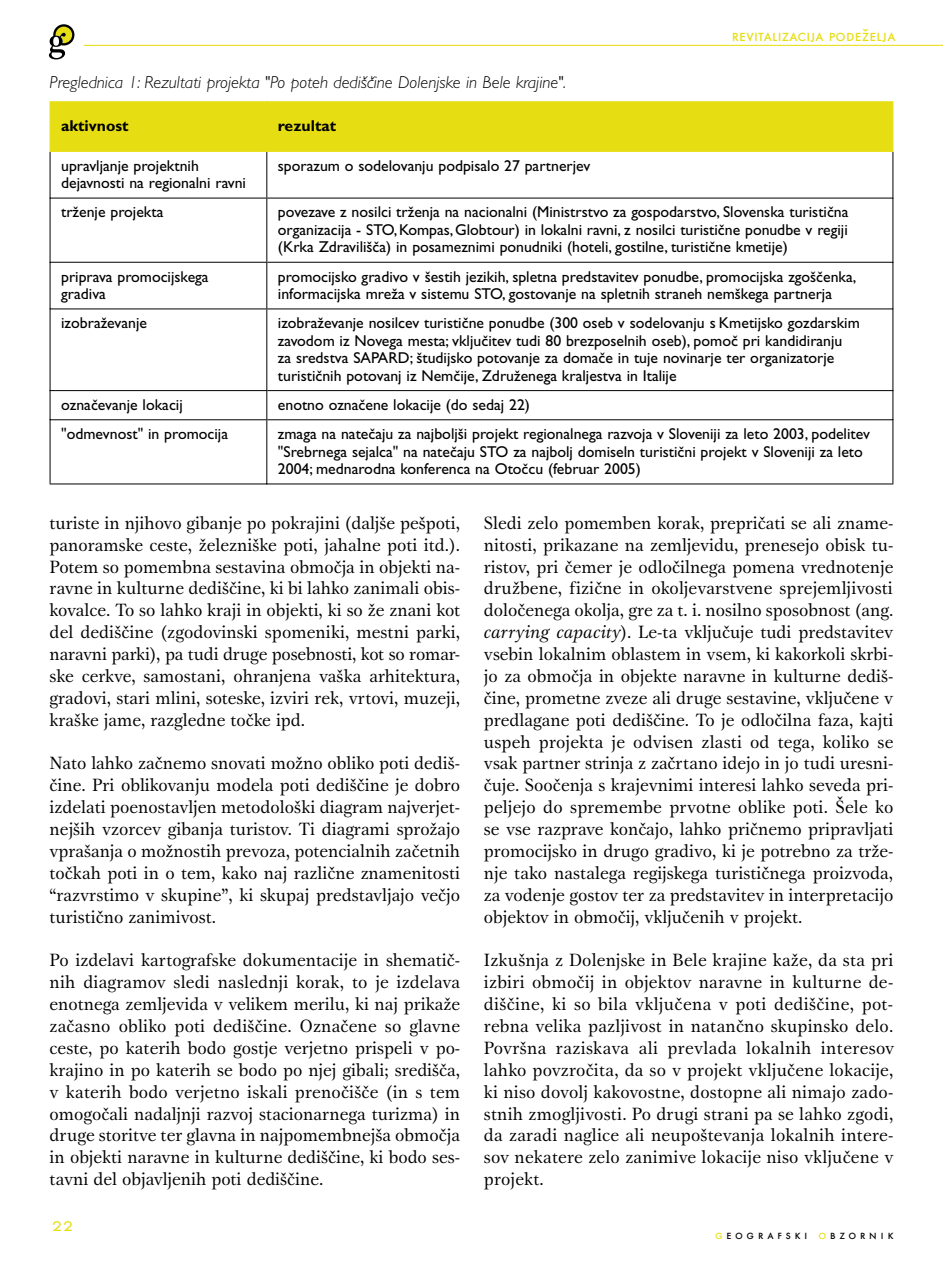
<style>
.page{position:relative;width:943px;height:1270px;background:#fff}
.page>*{position:absolute;margin:0;border:0;box-sizing:border-box;transform-origin:0 0}
.t1{font:19.25px "Futura SCTEE";color:#e6de13}
.body_text{font:18.38px/21.9px "Gamma Itc TEE";color:#000;text-align:justify}
.clanek{font:18.38px "Futura SCTEE";color:#e6de13}
.fotka{font:italic 300 17.5px "SLO Gill Sans";color:#000}
.tabela{font:15.75px/17.5px "SLO Gill Sans";color:#000}
.tabela-2{font:700 15.75px "SLO Gill Sans";color:#000}
.t2{font:14px "Futura SCTEE";letter-spacing:.25em;color:#000}
.s1{font-style:italic}
.s2{color:#e6de13}
</style>
<div class="page">
<hr style="left:84px;top:45px;width:859px;height:1px;background:#e6de13">
<svg style="left:49px;top:24px;width:25px;height:35px"></svg>
<hr style="left:50px;top:152px;width:1px;height:46px;background:#000">
<hr style="left:266px;top:152px;width:1px;height:46px;background:#000">
<hr style="left:892px;top:152px;width:1px;height:46px;background:#000">
<hr style="left:50px;top:199px;width:1px;height:63px;background:#000">
<hr style="left:50px;top:198px;width:217px;height:1px;background:#000">
<hr style="left:266px;top:199px;width:1px;height:63px;background:#000">
<hr style="left:267px;top:198px;width:626px;height:1px;background:#000">
<hr style="left:892px;top:199px;width:1px;height:63px;background:#000">
<hr style="left:50px;top:263px;width:1px;height:45px;background:#000">
<hr style="left:50px;top:262px;width:217px;height:1px;background:#000">
<hr style="left:266px;top:263px;width:1px;height:45px;background:#000">
<hr style="left:267px;top:262px;width:626px;height:1px;background:#000">
<hr style="left:892px;top:263px;width:1px;height:45px;background:#000">
<hr style="left:50px;top:309px;width:1px;height:81px;background:#000">
<hr style="left:50px;top:308px;width:217px;height:1px;background:#000">
<hr style="left:266px;top:309px;width:1px;height:81px;background:#000">
<hr style="left:267px;top:308px;width:626px;height:1px;background:#000">
<hr style="left:892px;top:309px;width:1px;height:81px;background:#000">
<hr style="left:50px;top:390px;width:217px;height:1px;background:#000">
<svg style="left:266px;top:391px;width:1px;height:28px"></svg>
<hr style="left:267px;top:390px;width:626px;height:1px;background:#000">
<hr style="left:50px;top:420px;width:1px;height:63px;background:#000">
<hr style="left:50px;top:419px;width:217px;height:1px;background:#000">
<svg style="left:50px;top:391px;width:1px;height:28px"></svg>
<hr style="left:50px;top:483px;width:216px;height:1px;background:#000">
<hr style="left:266px;top:420px;width:1px;height:64px;background:#000">
<hr style="left:267px;top:419px;width:626px;height:1px;background:#000">
<svg style="left:892px;top:391px;width:1px;height:28px"></svg>
<hr style="left:892px;top:420px;width:1px;height:63px;background:#000">
<hr style="left:267px;top:483px;width:626px;height:1px;background:#000">
<hr style="left:267px;top:101px;width:626px;height:1px;background:#e6de13">
<div style="left:50px;top:101px;width:842px;height:51px;background:#e6de13"></div>
<hr style="left:892px;top:102px;width:1px;height:49px;background:#e6de13">
<hr style="left:50px;top:151px;width:216px;height:1px;background:#e6de13">
<hr style="left:267px;top:151px;width:626px;height:1px;background:#e6de13">
<p class="fotka" style="left:50px;top:72px;width:518px">Preglednica 1: Rezultati projekta "Po poteh dediščine Dolenjske in Bele krajine".</p>
<p class="clanek" style="left:731px;top:25px;width:166px">revitalizacija podeželja</p>
<p class="tabela-2" style="left:61px;top:117px;width:69px">aktivnost</p>
<p class="tabela-2" style="left:278px;top:117px;width:60px">rezultat</p>
<p class="tabela" style="left:61px;top:157px;width:186px">upravljanje projektnih dejavnosti na regionalni ravni</p>
<p class="tabela" style="left:278px;top:157px;width:314px">sporazum o sodelovanju podpisalo 27 partnerjev</p>
<p class="tabela" style="left:61px;top:203px;width:104px">trženje projekta</p>
<p class="tabela" style="left:278px;top:203px;width:572px;text-align:justify">povezave z nosilci trženja na nacionalni (Ministrstvo za gospodarstvo, Slovenska turistična organizacija - STO, Kompas, Globtour) in lokalni ravni, z nosilci turistične ponudbe v regiji (Krka Zdravilišča) in posameznimi ponudniki (hoteli, gostilne, turistične kmetije)</p>
<p class="tabela" style="left:61px;top:268px;width:149px">priprava promocijskega gradiva</p>
<p class="tabela" style="left:278px;top:268px;width:580px">promocijsko gradivo v šestih jezikih, spletna predstavitev ponudbe, promocijska zgoščenka, informacijska mreža v sistemu STO, gostovanje na spletnih straneh nemškega partnerja</p>
<p class="tabela" style="left:61px;top:314px;width:87px">izobraževanje</p>
<p class="tabela" style="left:278px;top:314px;width:583px">izobraževanje nosilcev turistične ponudbe (300 oseb v sodelovanju s Kmetijsko gozdarskim zavodom iz Novega mesta; vključitev tudi 80 brezposelnih oseb), pomoč pri kandidiranju<br>za sredstva SAPARD; študijsko potovanje za domače in tuje novinarje ter organizatorje turističnih potovanj iz Nemčije, Združenega kraljestva in Italije</p>
<p class="tabela" style="left:61px;top:396px;width:123px">označevanje lokacij</p>
<p class="tabela" style="left:278px;top:396px;width:253px">enotno označene lokacije (do sedaj 22)</p>
<p class="tabela" style="left:61px;top:425px;width:168px">"odmevnost" in promocija</p>
<p class="tabela" style="left:278px;top:425px;width:593px">zmaga na natečaju za najboljši projekt regionalnega razvoja v Sloveniji za leto 2003, podelitev "Srebrnega sejalca" na natečaju STO za najbolj domiseln turistični projekt v Sloveniji za leto<br>2004; mednarodna konferenca na Otočcu (februar 2005)</p>
<p class="body_text" style="left:50px;top:512px;width:412px">turiste in njihovo gibanje po pokrajini (daljše pešpoti, panoramske ceste, železniške poti, jahalne poti itd.).<br>Potem so pomembna sestavina območja in objekti na&shy;ravne in kulturne dediščine, ki bi lahko zanimali obis&shy;kovalce. To so lahko kraji in objekti, ki so že znani kot del dediščine (zgodovinski spomeniki, mestni parki, naravni parki), pa tudi druge posebnosti, kot so romar&shy;ske cerkve, samostani, ohranjena vaška arhitektura, gradovi, stari mlini, soteske, izviri rek, vrtovi, muzeji, kraške jame, razgledne točke ipd.</p>
<p class="body_text" style="left:50px;top:753px;width:412px">Nato lahko začnemo snovati možno obliko poti dediš&shy;čine. Pri oblikovanju modela poti dediščine je dobro izdelati poenostavljen metodološki diagram najverjet&shy;nejših vzorcev gibanja turistov. Ti diagrami sprožajo vprašanja o možnostih prevoza, potencialnih začetnih točkah poti in o tem, kako naj različne znamenitosti “razvrstimo v skupine”, ki skupaj predstavljajo večjo turistično zanimivost.</p>
<p class="body_text" style="left:50px;top:949px;width:412px">Po izdelavi kartografske dokumentacije in shematič&shy;nih diagramov sledi naslednji korak, to je izdelava enotnega zemljevida v velikem merilu, ki naj prikaže začasno obliko poti dediščine. Označene so glavne ceste, po katerih bodo gostje verjetno prispeli v po&shy;krajino in po katerih se bodo po njej gibali; središča, v katerih bodo verjetno iskali prenočišče (in s tem omogočali nadaljnji razvoj stacionarnega turizma) in druge storitve ter glavna in najpomembnejša območja in objekti naravne in kulturne dediščine, ki bodo ses&shy;tavni del objavljenih poti dediščine.</p>
<p class="t1" style="left:52px;top:1214px;width:23px">22</p>
<p class="body_text" style="left:484px;top:512px;width:411px">Sledi zelo pomemben korak, prepričati se ali zname&shy;nitosti, prikazane na zemljevidu, prenesejo obisk tu&shy;ristov, pri čemer je odločilnega pomena vrednotenje družbene, fizične in okoljevarstvene sprejemljivosti določenega okolja, gre za t. i. nosilno sposobnost (ang. <span class="s1">carrying capacity</span>). Le-ta vključuje tudi predstavitev vsebin lokalnim oblastem in vsem, ki kakorkoli skrbi&shy;jo za območja in objekte naravne in kulturne dediš&shy;čine, prometne zveze ali druge sestavine, vključene v predlagane poti dediščine. To je odločilna faza, kajti uspeh projekta je odvisen zlasti od tega, koliko se vsak partner strinja z začrtano idejo in jo tudi uresni&shy;čuje. Soočenja s krajevnimi interesi lahko seveda pri&shy;peljejo do spremembe prvotne oblike poti. Šele ko se vse razprave končajo, lahko pričnemo pripravljati promocijsko in drugo gradivo, ki je potrebno za trže&shy;nje tako nastalega regijskega turističnega proizvoda, za vodenje gostov ter za predstavitev in interpretacijo objektov in območij, vključenih v projekt.</p>
<p class="body_text" style="left:484px;top:949px;width:412px">Izkušnja z Dolenjske in Bele krajine kaže, da sta pri izbiri območij in objektov naravne in kulturne de&shy;diščine, ki so bila vključena v poti dediščine, pot&shy;rebna velika pazljivost in natančno skupinsko delo.<br>Površna raziskava ali prevlada lokalnih interesov lahko povzročita, da so v projekt vključene lokacije, ki niso dovolj kakovostne, dostopne ali nimajo zado&shy;stnih zmogljivosti. Po drugi strani pa se lahko zgodi, da zaradi naglice ali neupoštevanja lokalnih intere&shy;sov nekatere zelo zanimive lokacije niso vključene v projekt.</p>
<p class="t2" style="left:715px;top:1226px;width:180px"><span class="s2">g</span>eografski <span class="s2">o</span>bzornik</p>
</div>
